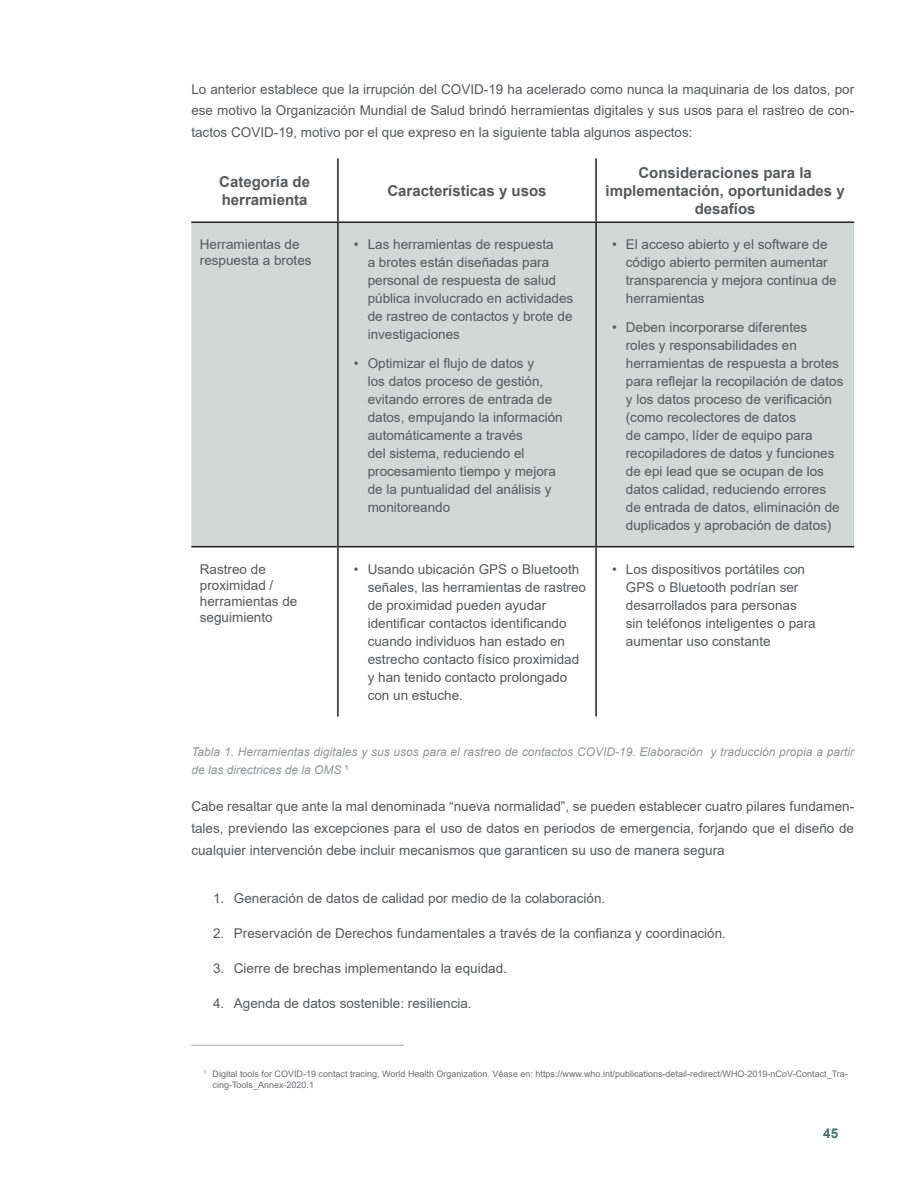
<style>
.page{position:relative;width:918px;height:1188px;background:#fff}
.page>*{position:absolute;margin:0;border:0;box-sizing:border-box;transform-origin:0 0}
.cabecera{font:700 15px/18px "Arial";color:#57585a}
.texto_normal_sin_san{font:13.5px/18px "Arial";color:#57585a}
.textos{font:13.5px/16.2px "Arial";color:#57585a}
.t1{font:700 13.5px "Arial";color:#477166}
.pie_tabla{font:italic 12px/18px "Arial";color:#939598}
.nota_al_pie{font:9px/10.8px "Arial";color:#6c6d70}
</style>
<div class="page">
<div style="left:191px;top:223px;width:663px;height:323px;background:#d1d8d6"></div>
<hr style="left:337px;top:158px;width:2px;height:63px;background:#231f20">
<hr style="left:595px;top:158px;width:2px;height:63px;background:#231f20">
<hr style="left:191px;top:221px;width:147px;height:2px;background:#231f20">
<hr style="left:338px;top:221px;width:258px;height:2px;background:#231f20">
<hr style="left:337px;top:223px;width:2px;height:323px;background:#231f20">
<hr style="left:596px;top:221px;width:258px;height:2px;background:#231f20">
<hr style="left:595px;top:223px;width:2px;height:323px;background:#231f20">
<hr style="left:191px;top:546px;width:147px;height:1px;background:#231f20">
<hr style="left:338px;top:546px;width:258px;height:1px;background:#231f20">
<hr style="left:337px;top:547px;width:2px;height:170px;background:#231f20">
<hr style="left:596px;top:546px;width:258px;height:1px;background:#231f20">
<hr style="left:595px;top:547px;width:2px;height:170px;background:#231f20">
<hr style="left:191px;top:1045px;width:213px;height:1px;background:#a8a9ad">
<p class="texto_normal_sin_san" style="left:191px;top:78px;width:664px;line-height:21.8px;text-align:justify">Lo anterior establece que la irrupción del COVID-19 ha acelerado como nunca la maquinaria de los datos, por ese motivo la Organización Mundial de Salud brindó herramientas digitales y sus usos para el rastreo de con&shy;tactos COVID-19, motivo por el que expreso en la siguiente tabla algunos aspectos:</p>
<p class="cabecera" style="left:219px;top:173px;width:92px">Categoría de herramienta</p>
<p class="cabecera" style="left:387px;top:182px;width:161px">Características y usos</p>
<p class="cabecera" style="left:606px;top:164px;width:241px;text-align:center">Consideraciones para la implementación, oportunidades y desafíos</p>
<p class="textos" style="left:200px;top:236px;width:113px">Herramientas de respuesta a brotes</p>
<p class="texto_normal_sin_san" style="left:368px;top:235px;width:207px;text-indent:-14px">• Las herramientas de respuesta<br>a brotes están diseñadas para personal de respuesta de salud pública involucrado en actividades de rastreo de contactos y brote de investigaciones</p>
<p class="texto_normal_sin_san" style="left:368px;top:354px;width:197px;text-indent:-14px">• Optimizar el flujo de datos y<br>los datos proceso de gestión, evitando errores de entrada de datos, empujando la información automáticamente a través<br>del sistema, reduciendo el procesamiento tiempo y mejora de la puntualidad del análisis y monitoreando</p>
<p class="texto_normal_sin_san" style="left:626px;top:235px;width:212px;text-indent:-14px">• El acceso abierto y el software de código abierto permiten aumentar transparencia y mejora continua de herramientas</p>
<p class="texto_normal_sin_san" style="left:626px;top:318px;width:219px;text-indent:-14px">• Deben incorporarse diferentes<br>roles y responsabilidades en herramientas de respuesta a brotes para reflejar la recopilación de datos y los datos proceso de verificación (como recolectores de datos<br>de campo, líder de equipo para recopiladores de datos y funciones de epi lead que se ocupan de los datos calidad, reduciendo errores de entrada de datos, eliminación de duplicados y aprobación de datos)</p>
<p class="textos" style="left:200px;top:561px;width:99px">Rastreo de proximidad / herramientas de seguimiento</p>
<p class="texto_normal_sin_san" style="left:368px;top:560px;width:220px;text-indent:-14px">• Usando ubicación GPS o Bluetooth señales, las herramientas de rastreo de proximidad pueden ayudar identificar contactos identificando cuando individuos han estado en estrecho contacto físico proximidad y han tenido contacto prolongado con un estuche.</p>
<p class="texto_normal_sin_san" style="left:626px;top:560px;width:191px;text-indent:-14px">• Los dispositivos portátiles con<br>GPS o Bluetooth podrían ser desarrollados para personas sin teléfonos inteligentes o para aumentar uso constante</p>
<p class="pie_tabla" style="left:191px;top:743px;width:664px">Tabla 1. Herramientas digitales y sus usos para el rastreo de contactos COVID-19. Elaboración y traducción propia a partir de las directrices de la OMS <sup>1</sup></p>
<p class="texto_normal_sin_san" style="left:191px;top:796px;width:664px;line-height:21.8px;text-align:justify">Cabe resaltar que ante la mal denominada “nueva normalidad”, se pueden establecer cuatro pilares fundamen&shy;tales, previendo las excepciones para el uso de datos en periodos de emergencia, forjando que el diseño de cualquier intervención debe incluir mecanismos que garanticen su uso de manera segura</p>
<p class="texto_normal_sin_san" style="left:213px;top:889px;width:394px">1. Generación de datos de calidad por medio de la colaboración.</p>
<p class="texto_normal_sin_san" style="left:213px;top:924px;width:515px">2. Preservación de Derechos fundamentales a través de la confianza y coordinación.</p>
<p class="texto_normal_sin_san" style="left:213px;top:959px;width:295px">3. Cierre de brechas implementando la equidad.</p>
<p class="texto_normal_sin_san" style="left:213px;top:994px;width:260px">4. Agenda de datos sostenible: resiliencia.</p>
<p class="nota_al_pie" style="left:213px;top:1069px;width:637px;text-indent:-9px"><sup>1</sup> Digital tools for COVID-19 contact tracing, World Health Organization. Véase en: https://www.who.int/publications-detail-redirect/WHO-2019-nCoV-Contact_Tra&shy;cing-Tools_Annex-2020.1</p>
<p class="t1" style="left:823px;top:1123px;width:17px">45</p>
</div>
